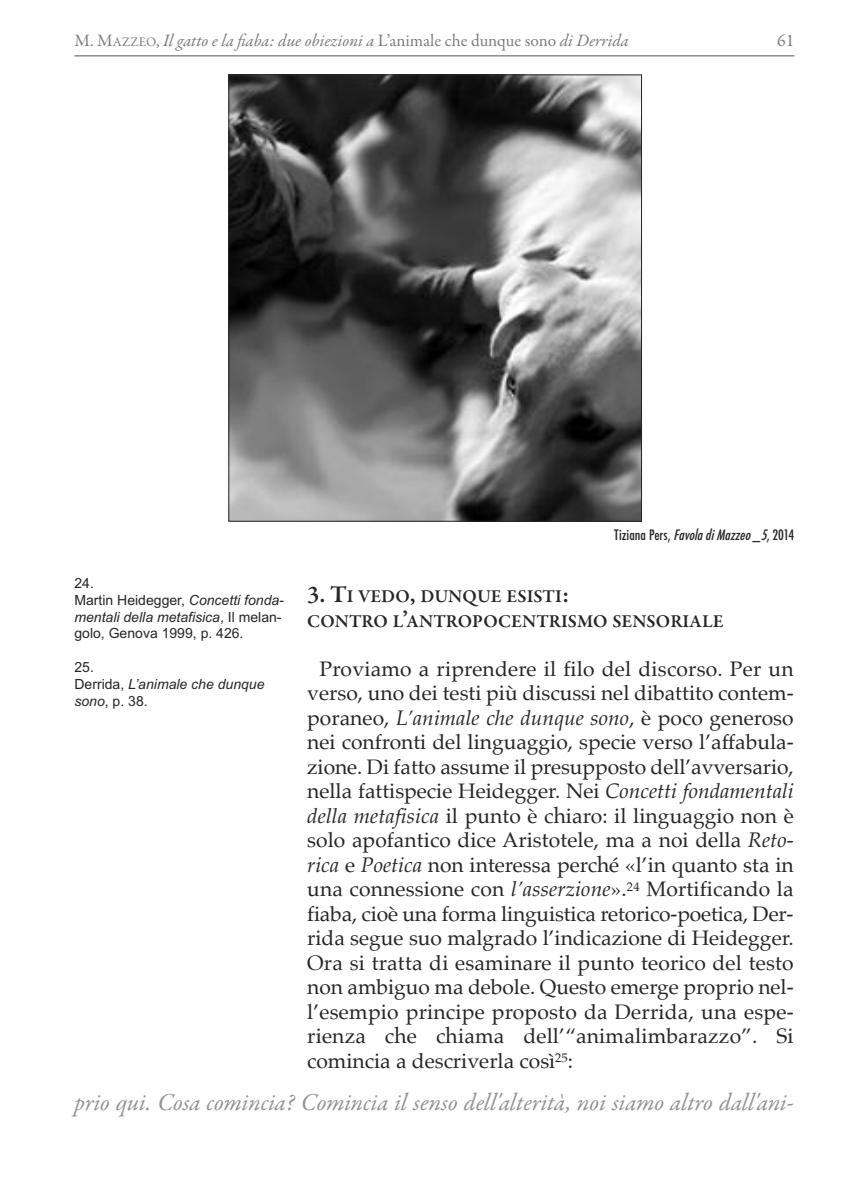
<style>
.page{position:relative;width:844px;height:1191px;background:#fff}
.page>*{position:absolute;margin:0;border:0;box-sizing:border-box;transform-origin:0 0}
.t1{font:italic 24.5px "Garamond Premr Pro";letter-spacing:-.005em;color:#939293}
.t2{font:21px/24.5px "Palatino";letter-spacing:.005em;color:#272526;text-align:justify}
.t3{font:600 18.38px/24.5px "Garamond Premr Pro";letter-spacing:.005em;color:#272526}
.t4{font:italic 17.5px "Garamond Premr Pro";letter-spacing:-.01em;color:#7d7c7d}
.t5{font:17.5px "Garamond Premr Pro";color:#7d7c7d}
.t6{font:14px/16.8px "Arial";color:#272526}
.t7{font:italic 14px/16.8px "Arial";color:#272526}
.t8{font:500 condensed 14px "Futura";color:#272526}
.s1{font-style:normal}
.s2{font-style:normal;font-size:13.12px}
.s3{font-style:italic}
.s4{font-size:24.5px}
</style>
<div class="page">
<hr style="left:74px;top:56px;width:720px;height:1px;background:#525152">
<img style="left:230px;top:76px;width:409px;height:444px">
<p class="t4" style="left:74px;top:34px;width:556px"><span class="s1">M. M</span><span class="s2">azzeo</span><span class="s1">,</span> il gatto e la fiaba: due obiezioni a <span class="s1">l’animale che dunque sono</span> di derrida</p>
<p class="t5" style="left:777px;top:33px;width:19px">61</p>
<p class="t6" style="left:74px;top:574px;width:211px">24.<br>Martin Heidegger, <span class="s3">Concetti fonda&shy;mentali della metafisica</span>, Il melan&shy;golo, Genova 1999, p. 426.</p>
<p class="t7" style="left:74px;top:658px;width:191px"><span class="s1">25.<br>Derrida,</span> L’animale che dunque sono<span class="s1">, p. 38.</span></p>
<p class="t8" style="left:614px;top:527px;width:181px">Tiziana Pers, <span class="s3">FavoladiMazzeo_5</span>, 2014</p>
<p class="t3" style="left:307px;top:586px;width:418px"><span class="s4">3. T</span>I VEDO<span class="s4">,</span> DUNQUE ESISTI<span class="s4">:<br></span>CONTRO L<span class="s4">’</span>ANTROPOCENTRISMO SENSORIALE</p>
<p class="t2" style="left:307px;top:658px;width:488px;text-indent:12px">Proviamo a riprendere il filo del discorso. Per un verso, uno dei testi più discussi nel dibattito contem&shy;poraneo, <span class="s3">L’animale che dunque sono</span>, è poco generoso nei confronti del linguaggio, specie verso l’affabula&shy;zione. Di fatto assume il presupposto dell’avversario, nella fattispecie Heidegger. Nei <span class="s3">Concetti fondamentali della metafisica</span> il punto è chiaro: il linguaggio non è solo apofantico dice Aristotele, ma a noi della <span class="s3">Reto&shy;rica</span> e <span class="s3">Poetica</span> non interessa perché «l’in quanto sta in una connessione con <span class="s3">l’asserzione</span>».<sup>24</sup> Mortificando la fiaba, cioè una forma linguistica retorico-poetica, Der&shy;rida segue suo malgrado l’indicazione di Heidegger.<br>Ora si tratta di esaminare il punto teorico del testo non ambiguo ma debole. Questo emerge proprio nel&shy;l’esempio principe proposto da Derrida, una espe&shy;rienza che chiama dell’“animalimbarazzo”. Si comincia a descriverla così<sup>25</sup>:</p>
<p class="t1" style="left:74px;top:1092px;width:720px">prio qui. cosa comincia? comincia il senso dell'alterità, noi siamo altro dall'ani-</p>
</div>
